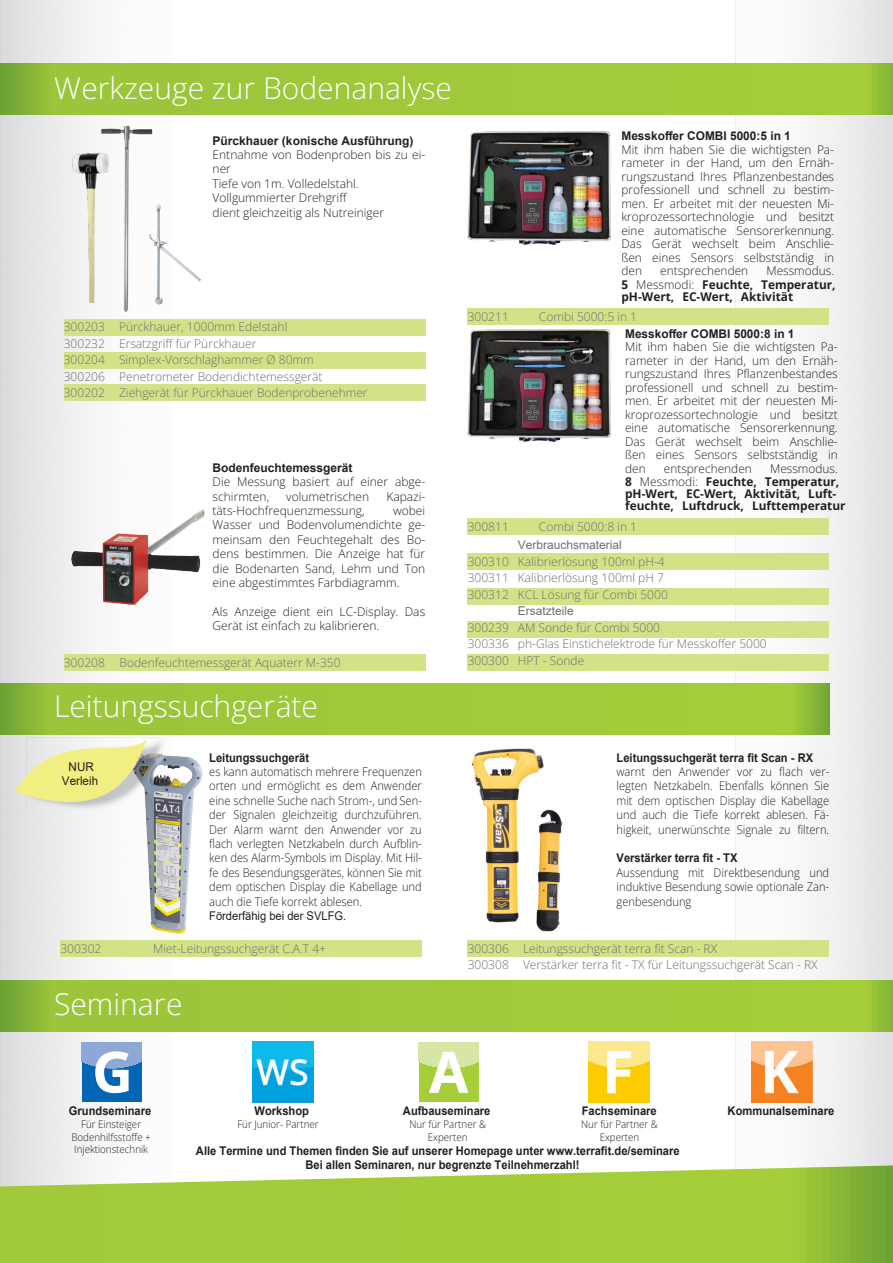
<style>
.page{position:relative;width:893px;height:1263px;background:#fff}
.page>*{position:absolute;margin:0;border:0;box-sizing:border-box;transform-origin:0 0}
.t1{font:700 56.85px "Open Sans";color:#fff}
.t2{font:300 30px "Open Sans";color:#fff}
.t3{font:300 12px/13.5px "Open Sans";color:#231f20}
.t4{font:300 12px/14.4px "Open Sans";color:#231f20;text-align:justify;scale:.93 1}
.t5{font:300 12px/16.5px "Open Sans";color:#6c6d70}
.t6{font:700 12px/14.4px "Arial";color:#231f20;scale:.93 1}
.t7{font:700 12px/13.5px "Open Sans";color:#231f20;text-align:right}
.t8{font:700 12px "Arial";color:#231f20}
.t9{font:12px "Arial";color:#6c6d70}
.t10{font:12px "Arial";color:#231f20;scale:.93 1}
.t11{font:12px/14.4px "Arial";color:#231f20;text-align:center}
.t12{font:300 10.5px/12.6px "Open Sans";color:#231f20;text-align:center;scale:.93 1}
.s1{font-weight:300}
</style>
<div class="page">
<img style="left:0;top:0;width:170px;height:1165px">
<img style="left:735px;top:0;width:158px;height:1165px">
<svg style="left:0;top:1165px;width:893px;height:98px;background:#a9ce4e"></svg>
<div style="left:64px;top:319px;width:361px;height:16px;background:#d2e287"></div>
<div style="left:64px;top:654px;width:361px;height:17px;background:#d2e287"></div>
<div style="left:64px;top:352px;width:361px;height:16px;background:#d2e287"></div>
<div style="left:64px;top:384px;width:361px;height:17px;background:#d2e287"></div>
<div style="left:468px;top:309px;width:361px;height:16px;background:#d2e287"></div>
<div style="left:468px;top:588px;width:361px;height:17px;background:#d2e287"></div>
<div style="left:468px;top:553px;width:361px;height:17px;background:#d2e287"></div>
<div style="left:468px;top:621px;width:361px;height:17px;background:#d2e287"></div>
<div style="left:468px;top:654px;width:361px;height:17px;background:#d2e287"></div>
<div style="left:60px;top:940px;width:362px;height:17px;background:#d2e287"></div>
<div style="left:468px;top:940px;width:361px;height:17px;background:#d2e287"></div>
<img style="left:101px;top:126px;width:51px;height:186px">
<img style="left:150px;top:204px;width:51px;height:100px">
<img style="left:73px;top:154px;width:36px;height:149px">
<img style="left:130px;top:753px;width:73px;height:181px">
<img style="left:468px;top:132px;width:142px;height:112px">
<img style="left:71px;top:509px;width:134px;height:95px">
<svg style="left:0;top:64px;width:893px;height:51px;background:#9ec739"></svg>
<svg style="left:0;top:683px;width:829px;height:51px;background:#9ec739"></svg>
<svg style="left:0;top:981px;width:893px;height:51px;background:#9ec739"></svg>
<div style="left:419px;top:1042px;width:60px;height:60px;background:#a6ce39"></div>
<img style="left:419px;top:1042px;width:60px;height:25px">
<svg style="left:434px;top:1066px;width:29px;height:3px"></svg>
<img style="left:253px;top:1042px;width:60px;height:60px">
<div style="left:82px;top:1042px;width:60px;height:60px;background:#0166b3"></div>
<img style="left:82px;top:1042px;width:60px;height:25px">
<svg style="left:98px;top:1066px;width:28px;height:3px"></svg>
<img style="left:589px;top:1042px;width:60px;height:60px">
<img style="left:752px;top:1042px;width:60px;height:60px">
<img style="left:147px;top:737px;width:19px;height:72px">
<svg style="left:15px;top:725px;width:132px;height:97px"></svg>
<img style="left:468px;top:329px;width:142px;height:113px">
<div style="left:468px;top:518px;width:361px;height:16px;background:#d2e287"></div>
<img style="left:472px;top:748px;width:72px;height:175px">
<img style="left:536px;top:808px;width:27px;height:123px">
<h2 class="t2" style="left:54px;top:67px;width:399px">Werkzeuge zur Bodenanalyse</h2>
<p class="t8" style="left:213px;top:136px;width:202px">Pürckhauer (konische Ausführung)</p>
<p class="t3" style="left:213px;top:147px;width:214px;line-height:14.4px">Entnahme von Bodenproben bis zu ei&shy;ner<br>Tiefe von 1m. Volledelstahl.<br>Vollgummierter Drehgriff<br>dient gleichzeitig als Nutreiniger</p>
<p class="t5" style="left:64px;top:318px;width:43px;text-align:justify">300203<br>300232<br>300204<br>300206<br>300202</p>
<p class="t5" style="left:119px;top:318px;width:250px">Pürckhauer, 1000mm Edelstahl<br>Ersatzgriff für Pürckhauer Simplex-Vorschlaghammer Ø 80mm Penetrometer Bodendichtemessgerät Ziehgerät für Pürckhauer Bodenprobenehmer</p>
<p class="t5" style="left:64px;top:654px;width:43px">300208</p>
<p class="t8" style="left:213px;top:463px;width:142px">Bodenfeuchtemessgerät</p>
<p class="t3" style="left:213px;top:474px;width:214px;line-height:14.4px">Die Messung basiert auf einer abge&shy;schirmten,</p>
<p class="t3" style="left:286px;top:489px;width:84px">volumetrischen</p>
<p class="t3" style="left:386px;top:489px;width:40px">Kapazi-</p>
<p class="t3" style="left:213px;top:504px;width:153px">täts-Hochfrequenzmessung,</p>
<p class="t3" style="left:213px;top:503px;width:214px;line-height:14.4px;text-align:justify;text-indent:180px">wobei Wasser und Bodenvolumendichte ge&shy;meinsam den Feuchtegehalt des Bo&shy;dens bestimmen. Die Anzeige hat für die Bodenarten Sand, Lehm und Ton eine abgestimmtes Farbdiagramm.</p>
<p class="t3" style="left:213px;top:604px;width:214px;line-height:14.4px">Als Anzeige dient ein LC-Display. Das<br>Gerät ist einfach zu kalibrieren.</p>
<p class="t5" style="left:120px;top:654px;width:223px">Bodenfeuchtemessgerät Aquaterr M-350</p>
<h2 class="t2" style="left:54px;top:685px;width:266px">Leitungssuchgeräte</h2>
<p class="t11" style="left:62px;top:761px;width:38px">NUR<br>Verleih</p>
<p class="t6" style="left:209px;top:751px;width:109px">Leitungssuchgerät</p>
<p class="t4" style="left:209px;top:764px;width:230px">es kann automatisch mehrere Frequenzen orten und ermöglicht es dem Anwender eine schnelle Suche nach Strom-, und Sen&shy;der Signalen gleichzeitig durchzuführen.<br>Der Alarm warnt den Anwender vor zu flach verlegten Netzkabeln durch Aufblin&shy;ken des Alarm-Symbols im Display. Mit Hil&shy;fe des Besendungsgerätes, können Sie mit dem optischen Display die Kabellage und auch die Tiefe korrekt ablesen.</p>
<p class="t10" style="left:209px;top:911px;width:149px">Förderfähig bei der SVLFG.</p>
<p class="t8" style="left:621px;top:131px;width:171px">Messkoffer COMBI 5000:5 in 1</p>
<p class="t3" style="left:621px;top:142px;width:214px;text-align:justify">Mit ihm haben Sie die wichtigsten Pa&shy;rameter in der Hand, um den Ernäh&shy;rungszustand Ihres Pflanzenbestandes professionell und schnell zu bestim&shy;men. Er arbeitet mit der neuesten Mi&shy;kroprozessortechnologie und besitzt eine automatische Sensorerkennung.<br>Das Gerät wechselt beim Anschlie&shy;ßen eines Sensors selbstständig in den</p>
<p class="t7" style="left:621px;top:264px;width:216px"><span class="s1">Messmodus.<br></span>5 <span class="s1">Messmodi:</span> Feuchte, Temperatur,</p>
<p class="t7" style="left:621px;top:289px;width:173px">pH-Wert, EC-Wert, Aktivität</p>
<p class="t8" style="left:625px;top:329px;width:171px">Messkoffer COMBI 5000:8 in 1</p>
<p class="t3" style="left:625px;top:340px;width:214px;text-align:justify">Mit ihm haben Sie die wichtigsten Pa&shy;rameter in der Hand, um den Ernäh&shy;rungszustand Ihres Pflanzenbestandes professionell und schnell zu bestim&shy;men. Er arbeitet mit der neuesten Mi&shy;kroprozessortechnologie und besitzt eine automatische Sensorerkennung.<br>Das Gerät wechselt beim Anschlie&shy;ßen eines Sensors selbstständig in den</p>
<p class="t3" style="left:660px;top:264px;width:90px">entsprechenden</p>
<p class="t5" style="left:468px;top:308px;width:43px">300211</p>
<p class="t5" style="left:539px;top:308px;width:100px">Combi 5000:5 in 1</p>
<p class="t7" style="left:625px;top:461px;width:216px"><span class="s1">Messmodus.<br></span>8 <span class="s1">Messmodi:</span> Feuchte, Temperatur,</p>
<p class="t7" style="left:625px;top:487px;width:222px;line-height:12px;text-align:left">pH-Wert, EC-Wert, Aktivität, Luft&shy;feuchte, Luftdruck, Lufttemperatur</p>
<p class="t3" style="left:664px;top:461px;width:90px">entsprechenden</p>
<p class="t5" style="left:468px;top:518px;width:43px">300811</p>
<p class="t5" style="left:539px;top:518px;width:100px">Combi 5000:8 in 1</p>
<p class="t9" style="left:518px;top:540px;width:106px">Verbrauchsmaterial</p>
<p class="t5" style="left:468px;top:553px;width:202px">300310 Kalibrierlösung 100ml pH-4<br>300311 Kalibrierlösung 100ml pH 7<br>300312 KCL Lösung für Combi 5000</p>
<p class="t9" style="left:518px;top:606px;width:58px">Ersatzteile</p>
<p class="t5" style="left:468px;top:619px;width:300px">300239 AM Sonde für Combi 5000<br>300336 ph-Glas Einstichelektrode für Messkoffer 5000<br>300300 HPT - Sonde</p>
<p class="t6" style="left:617px;top:751px;width:213px">Leitungssuchgerät terra fit Scan - RX</p>
<p class="t4" style="left:617px;top:764px;width:230px">warnt den Anwender vor zu flach ver&shy;legten Netzkabeln. Ebenfalls können Sie mit dem optischen Display die Kabellage und auch die Tiefe korrekt ablesen. Fä&shy;higkeit, unerwünschte Signale zu filtern.</p>
<p class="t6" style="left:617px;top:852px;width:132px">Verstärker terra fit - TX</p>
<p class="t4" style="left:617px;top:865px;width:230px">Aussendung mit Direktbesendung und induktive Besendung sowie optionale Zan&shy;genbesendung</p>
<p class="t5" style="left:153px;top:940px;width:174px">Miet-Leitungssuchgerät C.A.T 4+</p>
<p class="t5" style="left:523px;top:939px;width:296px">Leitungssuchgerät terra fit Scan - RX<br>Verstärker terra fit - TX für Leitungssuchgerät Scan - RX</p>
<p class="t5" style="left:60px;top:940px;width:43px">300302</p>
<p class="t5" style="left:468px;top:939px;width:43px">300306<br>300308</p>
<h2 class="t2" style="left:54px;top:983px;width:130px">Seminare</h2>
<h1 class="t1" style="left:92px;top:1032px;width:43px">G</h1>
<h1 class="t1" style="left:429px;top:1032px;width:41px">A</h1>
<p class="t6" style="left:69px;top:1105px;width:90px">Grundseminare</p>
<p class="t12" style="left:71px;top:1117px;width:87px">Für Einsteiger<br>Bodenhilfsstoffe +<br>Injektionstechnik</p>
<p class="t6" style="left:403px;top:1105px;width:96px">Aufbauseminare</p>
<p class="t12" style="left:409px;top:1117px;width:84px">Nur für Partner &amp;<br>Experten</p>
<p class="t6" style="left:255px;top:1105px;width:60px">Workshop</p>
<p class="t12" style="left:237px;top:1117px;width:89px">Für Junior- Partner</p>
<p class="t6" style="left:305px;top:1144px;width:404px;text-indent:-109px">Alle Termine und Themen finden Sie auf unserer Homepage unter www.terrafit.de/seminare<br>Bei allen Seminaren, nur begrenzte Teilnehmerzahl!</p>
<p class="t6" style="left:582px;top:1105px;width:82px">Fachseminare</p>
<p class="t12" style="left:581px;top:1117px;width:84px">Nur für Partner &amp;<br>Experten</p>
<p class="t6" style="left:728px;top:1105px;width:116px">Kommunalseminare</p>
</div>
